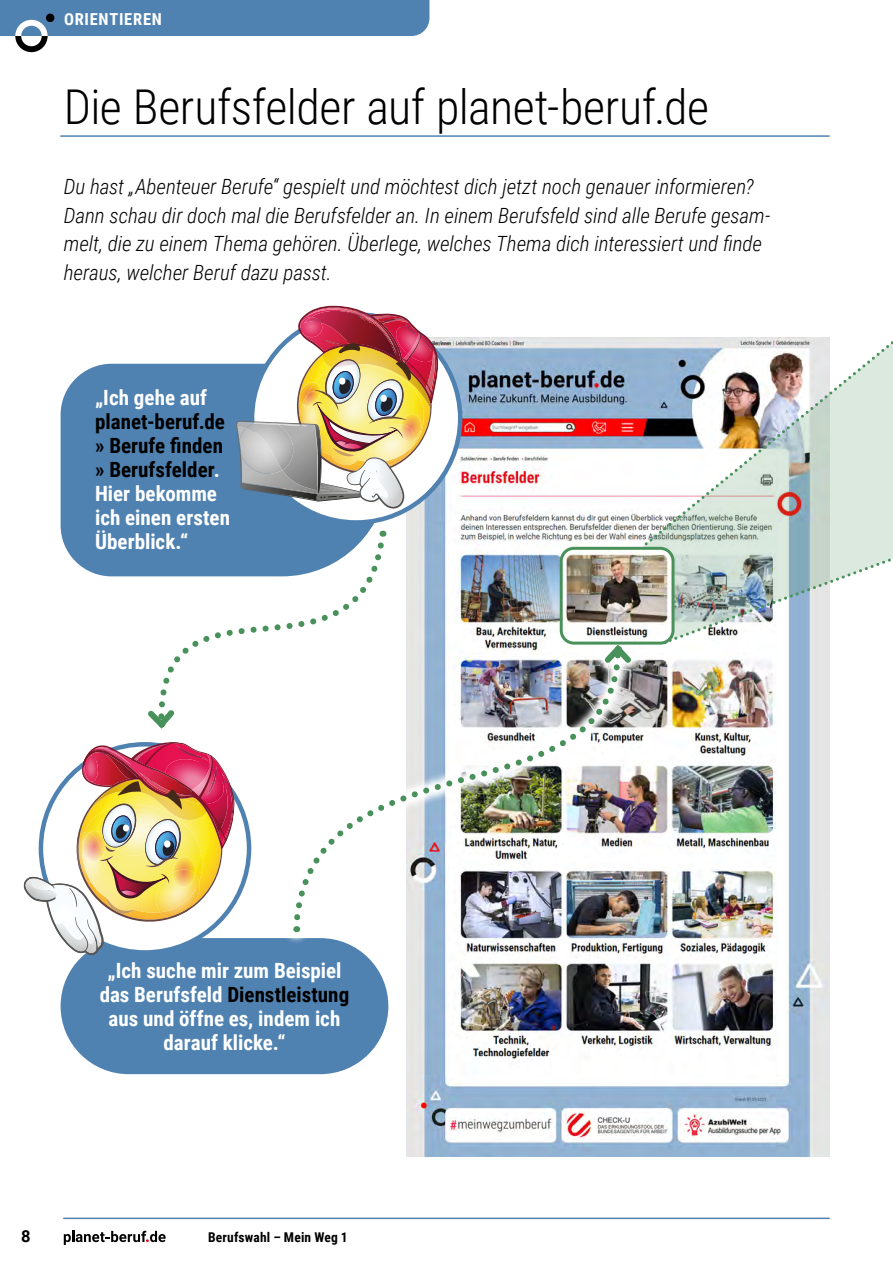
<style>
.page{position:relative;width:893px;height:1263px;background:#fff}
.page>*{position:absolute;margin:0;border:0;box-sizing:border-box;transform-origin:0 0}
.t1{font:300 48px "Roboto Condensed";letter-spacing:-.01em;color:#000}
.Anreisser{font:italic 300 21px/28.5px "Roboto Condensed";color:#000}
.t2{font:700 21px/24px "Roboto Condensed";color:#fff}
.t3{font:700 16.5px "Roboto Condensed";letter-spacing:.045em;color:#fff}
.t4{font:700 16.5px "Roboto";color:#000}
.t5{font:700 13.5px "Roboto Condensed";letter-spacing:.015em;color:#000}
.s1{color:#000}
</style>
<div class="page">
<div style="left:0;top:0;width:429px;height:36px;background:#4f82b1"></div>
<svg style="left:15px;top:36px;width:33px;height:16px"></svg>
<div style="left:46px;top:14px;width:8px;height:8px;background:#000;border-radius:50%"></div>
<hr style="left:64px;top:1217px;width:765px;height:2px;background:#4f82b1">
<svg style="left:64px;top:1231px;width:102px;height:14px"></svg>
<img style="left:407px;top:337px;width:422px;height:820px">
<img style="left:638px;top:337px;width:255px;height:121px">
<div style="left:61px;top:364px;width:327px;height:212px;background:#4f82b1"></div>
<svg style="left:252px;top:314px;width:208px;height:208px"></svg>
<div style="left:61px;top:938px;width:327px;height:136px;background:#4f82b1;border-radius:68px"></div>
<img style="left:281px;top:633px;width:362px;height:311px">
<img style="left:291px;top:649px;width:333px;height:275px">
<svg style="left:599px;top:458px;width:294px;height:210px"></svg>
<svg style="left:143px;top:531px;width:245px;height:202px"></svg>
<img style="left:236px;top:305px;width:202px;height:204px">
<img style="left:23px;top:742px;width:221px;height:213px">
<hr style="left:61px;top:135px;width:768px;height:2px;background:#4f82b1">
<img style="left:561px;top:548px;width:112px;height:95px">
<div style="left:560px;top:547px;width:114px;height:98px;border:3px solid #48915b;border-radius:13px"></div>
<p class="t3" style="left:64px;top:8px;width:99px">ORIENTIEREN</p>
<h1 class="t1" style="left:64px;top:74px;width:647px">Die Berufsfelder auf planet-beruf.de</h1>
<p class="Anreisser" style="left:64px;top:172px;width:708px">Du hast „Abenteuer Berufe“ gespielt und möchtest dich jetzt noch genauer informieren?<br>Dann schau dir doch mal die Berufsfelder an. In einem Berufsfeld sind alle Berufe gesam&shy;melt, die zu einem Thema gehören. Überlege, welches Thema dich interessiert und finde heraus, welcher Beruf dazu passt.</p>
<p class="t2" style="left:95px;top:384px;width:137px">„Ich gehe auf <span class="s1">planet-beruf.de » Berufe finden » Berufsfelder</span>.<br>Hier bekomme ich einen ersten<br>Überblick.“</p>
<p class="t2" style="left:100px;top:958px;width:251px;text-align:center">„Ich suche mir zum Beispiel das Berufsfeld <span class="s1">Dienstleistung </span>aus und öffne es, indem ich darauf klicke.“</p>
<p class="t4" style="left:21px;top:1224px;width:11px">8</p>
<p class="t5" style="left:208px;top:1227px;width:141px">Berufswahl – Mein Weg 1</p>
</div>
